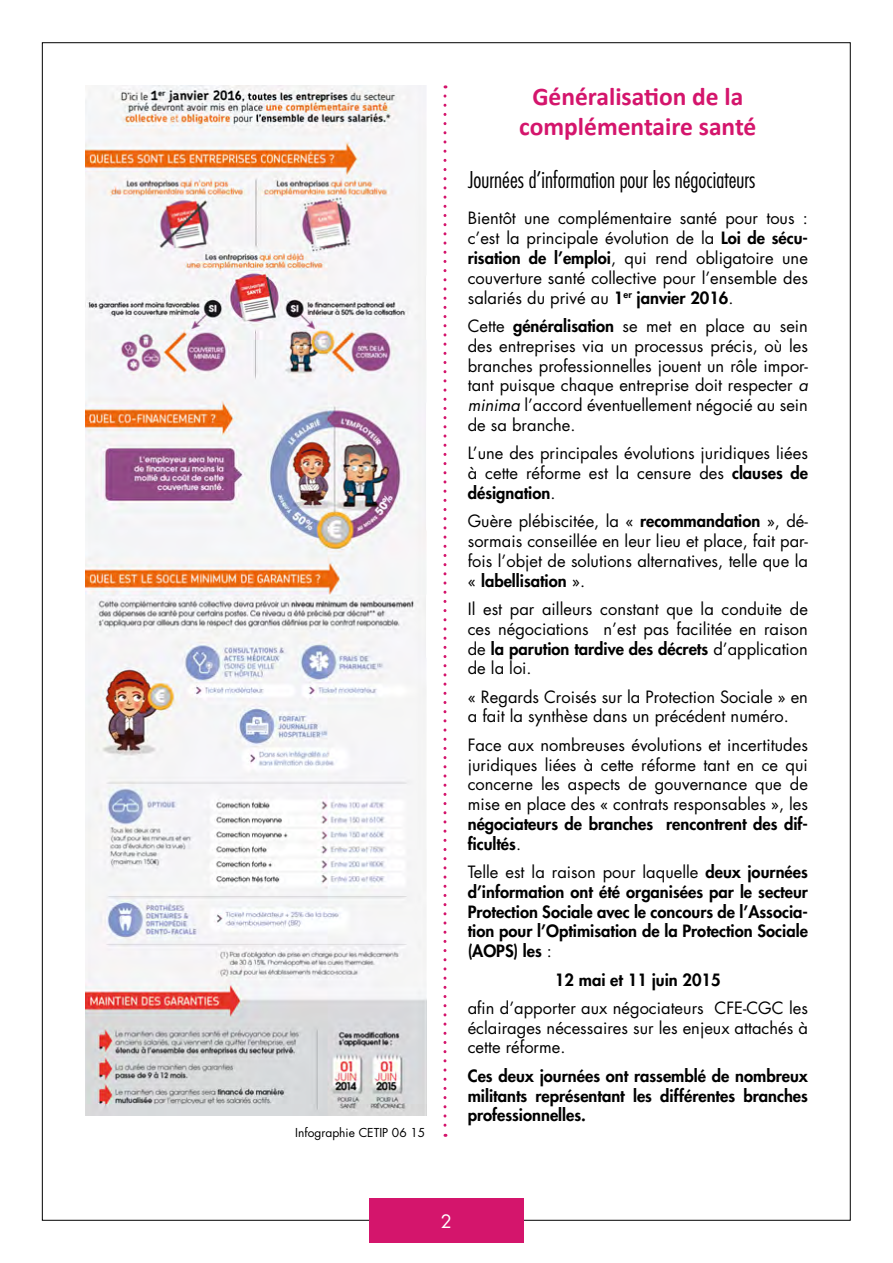
<style>
.page{position:relative;width:893px;height:1263px;background:#fff}
.page>*{position:absolute;margin:0;border:0;box-sizing:border-box;transform-origin:0 0}
.t1{font:700 25.5px/30.6px "Calibri";color:#d4156c;text-align:center}
.t2{font:300 condensed 22.5px "Futura Std";color:#000}
.t3{font:18px "Futura Std";color:#fff}
.t4{font:16.5px/19.8px "Futura Std";color:#000;text-align:justify}
.t5{font:800 16.5px/19.8px "Futura Std";color:#000;text-align:justify}
.t6{font:12px "Futura Std";color:#000}
.s1{font-weight:800}
.s2{font-style:italic}
.s3{font-weight:400}
</style>
<div class="page">
<svg style="left:443px;top:96px;width:3px;height:1041px"></svg>
<div style="left:369px;top:1198px;width:155px;height:45px;background:#d4156c"></div>
<img style="left:85px;top:86px;width:342px;height:1030px">
<p class="t6" style="left:295px;top:1125px;width:131px">Infographie CETIP 06 15</p>
<h1 class="t1" style="left:519px;top:81px;width:239px">Généralisation de la complémentaire santé</h1>
<h2 class="t2" style="left:468px;top:166px;width:289px">Journées d’information pour les négociateurs</h2>
<p class="t4" style="left:468px;top:209px;width:342px">Bientôt une complémentaire santé pour tous : c’est la principale évolution de la <span class="s1">Loi de sécu&shy;risation de l’emploi</span>, qui rend obligatoire une couverture santé collective pour l’ensemble des salariés du privé au <span class="s1">1</span><sup>er</sup> <span class="s1">janvier 2016</span>.</p>
<p class="t4" style="left:468px;top:316px;width:342px">Cette <span class="s1">généralisation</span> se met en place au sein des entreprises via un processus précis, où les branches professionnelles jouent un rôle impor&shy;tant puisque chaque entreprise doit respecter <span class="s2">a minima</span> l’accord éventuellement négocié au sein de sa branche.</p>
<p class="t4" style="left:468px;top:443px;width:342px">L’une des principales évolutions juridiques liées à cette réforme est la censure des <span class="s1">clauses de désignation</span>.</p>
<p class="t4" style="left:468px;top:511px;width:342px">Guère plébiscitée, la « <span class="s1">recommandation</span> », dé&shy;sormais conseillée en leur lieu et place, fait par&shy;fois l’objet de solutions alternatives, telle que la « <span class="s1">labellisation</span> ».</p>
<p class="t4" style="left:468px;top:599px;width:342px">Il est par ailleurs constant que la conduite de ces négociations n’est pas facilitée en raison de <span class="s1">la parution tardive des décrets</span> d’application de la loi.</p>
<p class="t4" style="left:468px;top:687px;width:342px">« Regards Croisés sur la Protection Sociale » en a fait la synthèse dans un précédent numéro.</p>
<p class="t4" style="left:468px;top:735px;width:342px">Face aux nombreuses évolutions et incertitudes juridiques liées à cette réforme tant en ce qui concerne les aspects de gouvernance que de mise en place des « contrats responsables », les</p>
<p class="t5" style="left:468px;top:814px;width:342px">négociateurs de branches rencontrent des dif&shy;ficultés<span class="s3">.</span></p>
<p class="t5" style="left:468px;top:862px;width:342px"><span class="s3">Telle est la raison pour laquelle</span> deux journées d’information ont été organisées par le secteur Protection Sociale avec le concours de l’Associa&shy;tion pour l’Optimisation de la Protection Sociale (AOPS) les <span class="s3">:</span></p>
<p class="t5" style="left:555px;top:969px;width:167px">12 mai et 11 juin 2015</p>
<p class="t4" style="left:468px;top:998px;width:342px">afin d’apporter aux négociateurs CFE-CGC les éclairages nécessaires sur les enjeux attachés à cette réforme.</p>
<p class="t5" style="left:468px;top:1066px;width:342px">Ces deux journées ont rassemblé de nombreux militants représentant les différentes branches professionnelles.</p>
<p class="t3" style="left:441px;top:1210px;width:13px">2</p>
</div>
